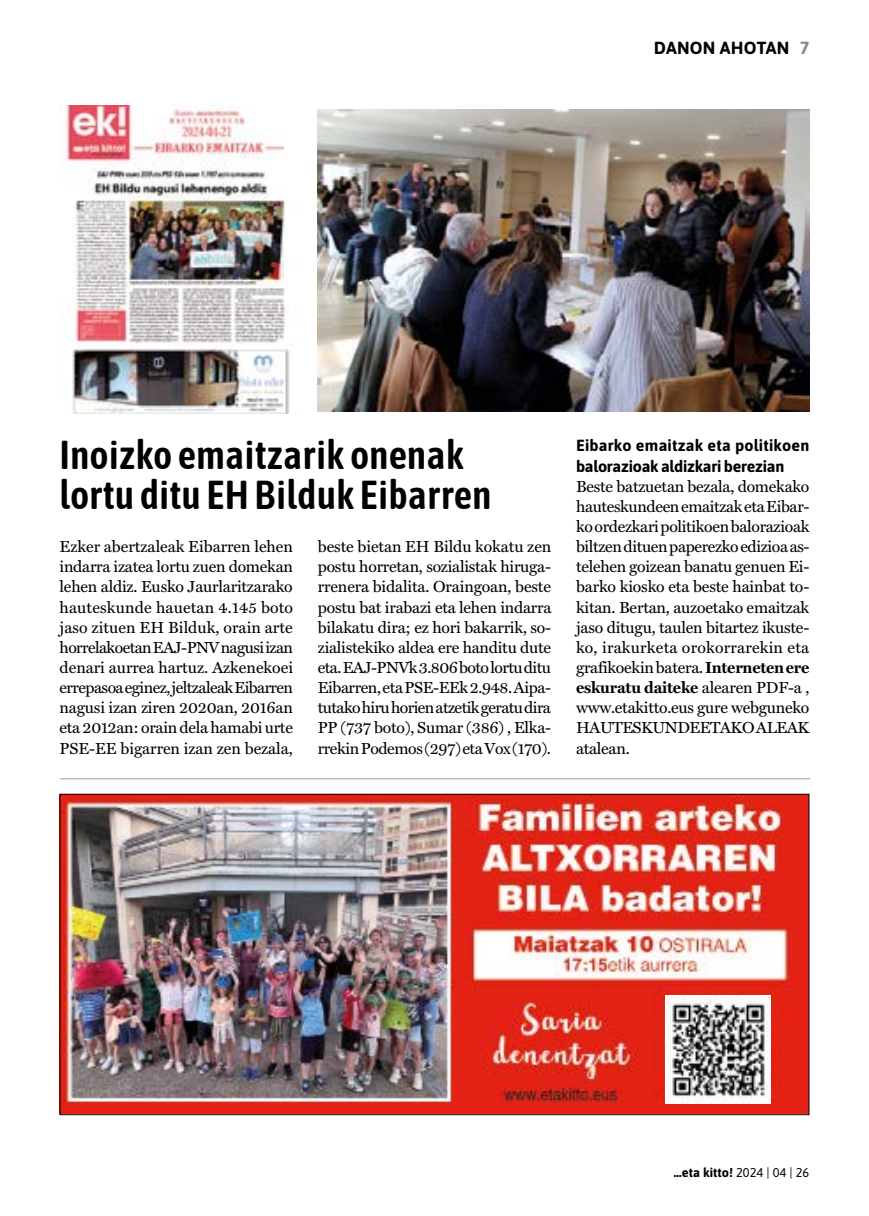
<style>
.page{position:relative;width:869px;height:1216px;background:#fff}
.page>*{position:absolute;margin:0;border:0;box-sizing:border-box;transform-origin:0 0}
.t1{font:600 40.25px/40.2px "Asap Condensed";color:#000}
.t2{font:700 17.5px "Asap";letter-spacing:.01em;color:#000}
.t3{font:16.1px/20.1px "Miller Text Roman";letter-spacing:-.015em;color:#000;text-align:justify}
.t4{font:700 16.1px/20.1px "Asap";letter-spacing:-.015em;color:#000}
.t5{font:700 16.1px "Miller Text";letter-spacing:-.01em;color:#000}
.t6{font:700 12.78px "Asap";color:#000}
.s1{color:#878787}
.s2{font-family:"Miller Text";font-weight:700}
.s3{font-family:"Miller Text Roman";font-weight:400}
.s4{font-weight:400}
</style>
<div class="page">
<img style="left:317px;top:109px;width:492px;height:302px">
<img style="left:60px;top:105px;width:230px;height:308px">
<hr style="left:60px;top:778px;width:749px;height:1px;background:#9d9d9c">
<img style="left:61px;top:795px;width:746px;height:318px">
<img style="left:665px;top:995px;width:105px;height:107px">
<p class="t2" style="left:653px;top:36px;width:157px">DANON AHOTAN <span class="s1">7</span></p>
<h1 class="t1" style="left:60px;top:433px;width:433px">Inoizko emaitzarik onenak lortu ditu EH Bilduk Eibarren</h1>
<p class="t3" style="left:60px;top:536px;width:235px">Ezker abertzaleak Eibarren lehen indarra izatea lortu zuen domekan lehen aldiz. Eusko Jaurlaritzarako hauteskunde hauetan 4.145 boto jaso zituen EH Bilduk, orain arte horrelakoetan EAJ-PNV nagusi izan denari aurrea hartuz. Azkenekoei errepasoa eginez, jeltzaleak Eibarren nagusi izan ziren 2020an, 2016an eta 2012an: orain dela hamabi urte PSE-EE bigarren izan zen bezala,</p>
<p class="t3" style="left:317px;top:536px;width:235px">beste bietan EH Bildu kokatu zen postu horretan, sozialistak hiruga&shy;rrenera bidalita. Oraingoan, beste postu bat irabazi eta lehen indarra bilakatu dira; ez hori bakarrik, so&shy;zialistekiko aldea ere handitu dute eta. EAJ-PNVk 3.806 boto lortu ditu Eibarren, eta PSE-EEk 2.948. Aipa&shy;tutako hiru horien atzetik geratu dira PP (737 boto), Sumar (386) , Elka&shy;rrekin Podemos (297) eta Vox (170).</p>
<p class="t4" style="left:575px;top:435px;width:235px">Eibarko emaitzak eta politikoen balorazioak aldizkari berezian</p>
<p class="t3" style="left:575px;top:476px;width:235px">Beste batzuetan bezala, domekako hauteskundeen emaitzak eta Eibar&shy;ko ordezkari politikoen balorazioak biltzen dituen paperezko edizioa as&shy;telehen goizean banatu genuen Ei&shy;barko kiosko eta beste hainbat to&shy;kitan. Bertan, auzoetako emaitzak jaso ditugu, taulen bitartez ikuste&shy;ko, irakurketa orokorrarekin eta grafikoekin batera. <span class="s2">Interneten ere</span></p>
<p class="t5" style="left:575px;top:678px;width:235px">eskuratu daiteke <span class="s3">alearen PDF-a ,</span></p>
<p class="t3" style="left:575px;top:697px;width:235px">www.etakitto.eus gure webguneko HAUTESKUNDEETAKO ALEAK atalean.</p>
<p class="t6" style="left:673px;top:1162px;width:137px">…eta kitto! <span class="s4">2024 | 04 | 26</span></p>
</div>
